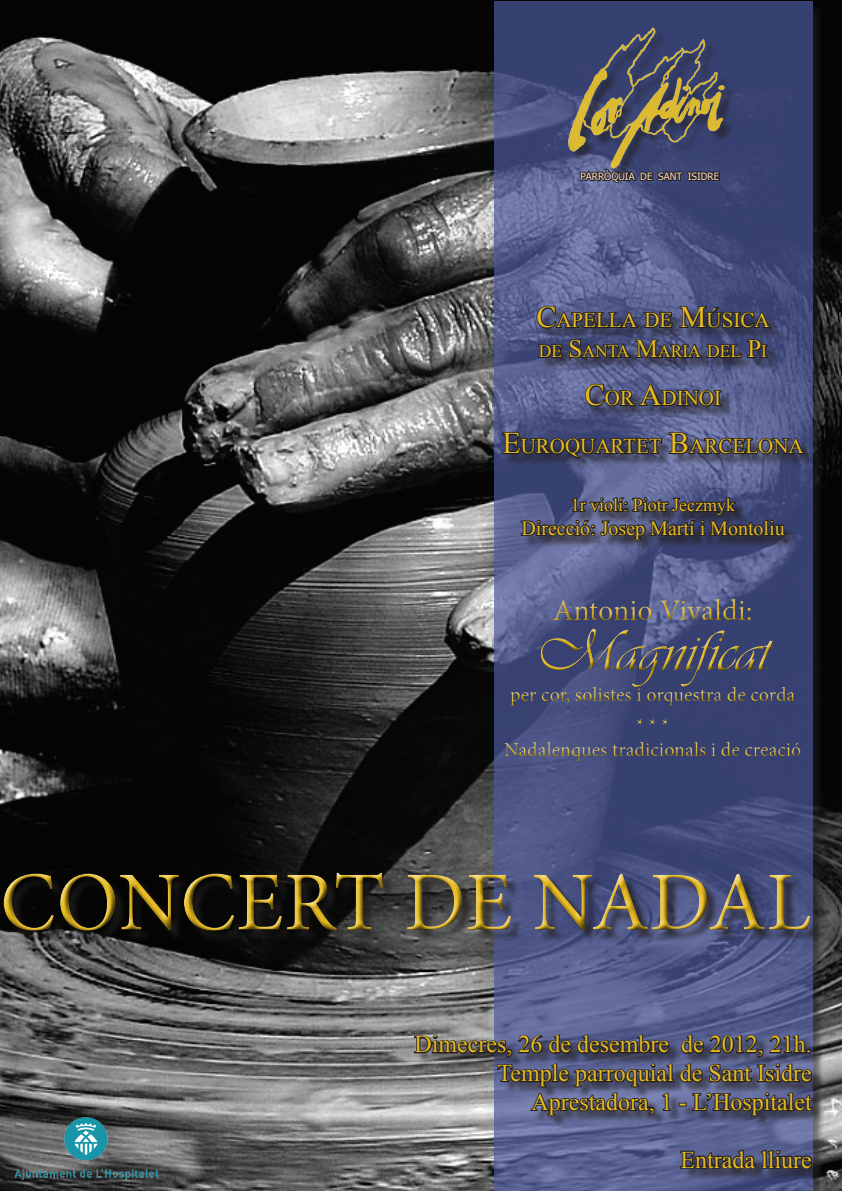
<style>
.page{position:relative;width:842px;height:1191px;background:#fff}
.page>*{position:absolute;margin:0;border:0;box-sizing:border-box;transform-origin:0 0}
.t1{font:84px "Minion Pro";letter-spacing:-.005em;color:#e6ba21}
.t2{font:60px "Vivaldii";color:#e6ba21}
.t3{font:30px "Minion Pro";color:#e6ba21}
.t4{font:24px/28.8px "Times New Roman";color:#e6ba21;text-align:right}
.t5{font:21px "Times New Roman";color:#e6ba21}
.t6{font:20px/31px "Minion Pro";color:#e6ba21;text-align:center}
.t7{font:20px "Times New Roman";color:#e6ba21}
.t8{font:18px "Times New Roman";color:#e6ba21}
.t9{font:17.5px "Times New Roman";color:#e6ba21}
.t10{font:10px "Tahoma";color:#fddbc6}
.s1{font-size:30px}
.s2{font-size:25px}
</style>
<div class="page">
<img style="left:0;top:0;width:842px;height:1191px">
<div style="left:495px;top:3px;width:330px;height:1188px;background:#231f20;opacity:.75"></div>
<svg style="left:494px;top:2px;width:318px;height:1189px;background:#4b5585"></svg>
<svg style="left:579px;top:179px;width:142px;height:8px"></svg>
<div style="left:5px;top:874px;width:817px;height:69px;background:#231f20;opacity:.75"></div>
<div style="left:0;top:865px;width:816px;height:69px;background:#fff;opacity:.75"></div>
<div style="left:2px;top:868px;width:815px;height:69px;background:#231f20;opacity:.75"></div>
<div style="left:416px;top:1036px;width:409px;height:145px;background:#231f20;opacity:.75"></div>
<svg style="left:413px;top:1033px;width:402px;height:84px;background:#525569"></svg>
<svg style="left:679px;top:1148px;width:134px;height:22px;background:#3a3c52"></svg>
<div style="left:504px;top:308px;width:312px;height:244px;background:#231f20;opacity:.75"></div>
<svg style="left:535px;top:301px;width:236px;height:59px;background:#3b3f5c"></svg>
<svg style="left:584px;top:382px;width:139px;height:25px;background:#41445f"></svg>
<svg style="left:501px;top:431px;width:304px;height:28px;background:#3b3e58"></svg>
<svg style="left:520px;top:484px;width:267px;height:57px;background:#404565"></svg>
<div style="left:495px;top:590px;width:316px;height:183px;background:#231f20;opacity:.5"></div>
<div style="left:498px;top:592px;width:306px;height:173px;background:#fff;opacity:.75"></div>
<div style="left:499px;top:597px;width:309px;height:171px;background:#231f20;opacity:.75"></div>
<div style="left:570px;top:30px;width:167px;height:149px;background:#231f20;opacity:.75"></div>
<img style="left:564px;top:18px;width:169px;height:154px">
<img style="left:15px;top:1117px;width:144px;height:62px">
<p class="t10" style="left:580px;top:170px;width:140px">PARRÒQUIA DE SANT ISIDRE</p>
<p class="t5" style="left:536px;top:306px;width:235px"><span class="s1">C</span>APELLA DE <span class="s1">M</span>ÚSICA</p>
<p class="t9" style="left:539px;top:339px;width:230px">DE <span class="s2">S</span> ANTA <span class="s2">M</span>ARIA DEL <span class="s2">P</span>I</p>
<p class="t5" style="left:585px;top:384px;width:138px"><span class="s1">C</span>OR <span class="s1">A</span>DINOI</p>
<p class="t5" style="left:502px;top:432px;width:303px"><span class="s1">E</span>UROQUARTET <span class="s1">B</span>ARCELONA</p>
<p class="t8" style="left:571px;top:492px;width:166px">1r violí: Piotr Jeczmyk</p>
<p class="t7" style="left:521px;top:514px;width:265px">Direcció: Josep Martí i Montoliu</p>
<p class="t3" style="left:553px;top:590px;width:201px">Antonio Vivaldi:</p>
<h2 class="t2" style="left:535px;top:616px;width:236px">Magnificat</h2>
<p class="t6" style="left:510px;top:679px;width:287px">per cor, solistes i orquestra de corda * * *</p>
<p class="t6" style="left:504px;top:734px;width:299px">Nadalenques tradicionals i de creació</p>
<h1 class="t1" style="left:0;top:846px;width:813px">CONCERT DE NADAL</h1>
<p class="t4" style="left:414px;top:1029px;width:399px">Dimecres, 26 de desembre de 2012, 21h.<br>Temple parroquial de Sant Isidre<br>Aprestadora, 1 - L’Hospitalet</p>
<p class="t4" style="left:680px;top:1144px;width:133px">Entrada lliure</p>
</div>
